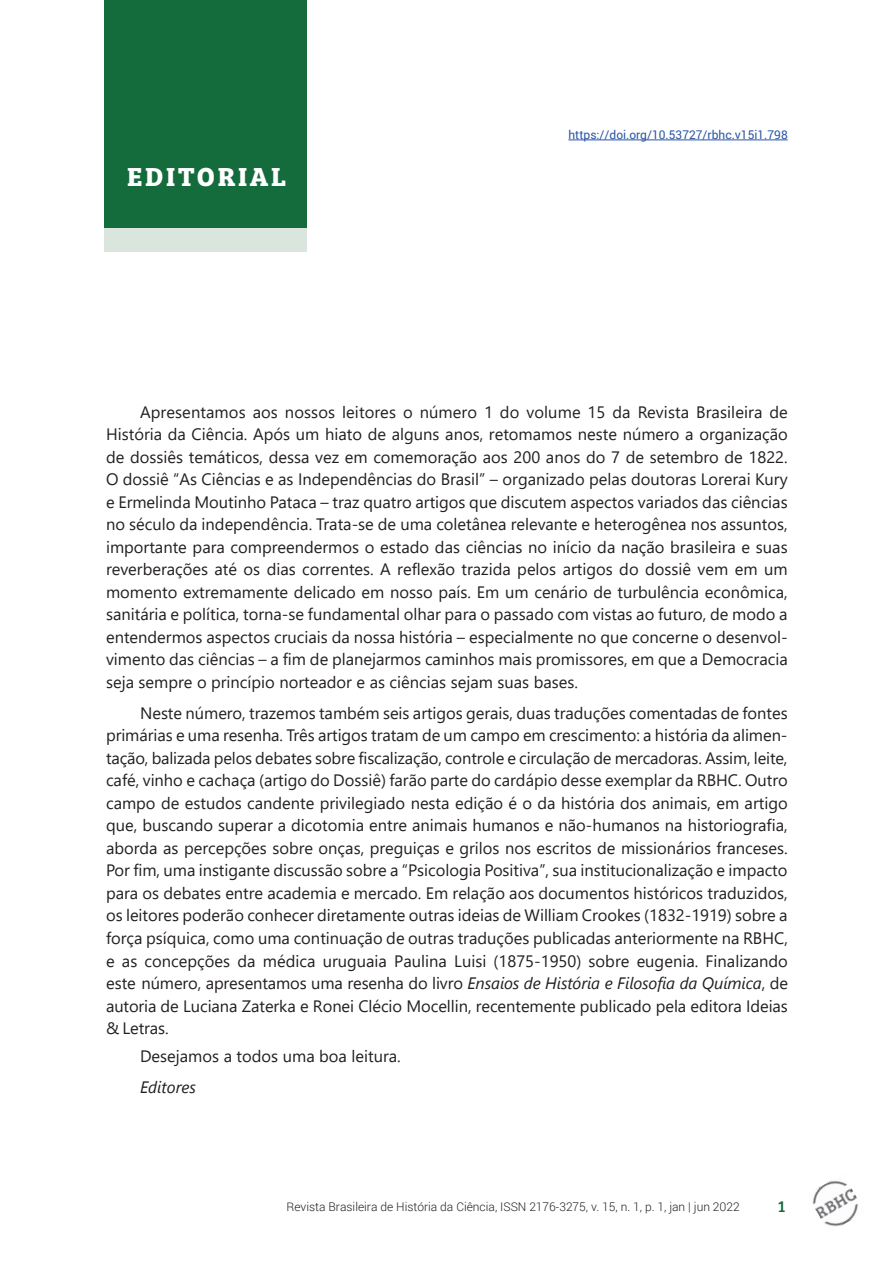
<style>
.page{position:relative;width:893px;height:1263px;background:#fff}
.page>*{position:absolute;margin:0;border:0;box-sizing:border-box;transform-origin:0 0}
.t1{font:700 27px "Bree Serif";letter-spacing:.1em;color:#fff}
.t2{font:16.5px/22.5px "Segoe UI";color:#231f20;text-align:justify}
.t3{font:italic 16.5px "Segoe UI";color:#231f20}
.t4{font:16.5px "Bree Serif";color:#146c3d}
.t5{font:300 12px "Roboto";color:#231f20}
.t6{font:12px "Roboto";color:#2b56a5}
.s1{font-style:italic}
</style>
<div class="page">
<img style="left:812px;top:1180px;width:46px;height:47px">
<hr style="left:568px;top:140px;width:220px;height:1px;background:#2b56a5">
<div style="left:105px;top:48px;width:202px;height:204px;background:#dae5dd"></div>
<div style="left:104px;top:0;width:203px;height:228px;background:#146c3d"></div>
<h1 class="t1" style="left:127px;top:156px;width:161px">EDITORIAL</h1>
<p class="t6" style="left:568px;top:126px;width:221px">https://doi.org/10.53727/rbhc.v15i1.798</p>
<p class="t2" style="left:106px;top:399px;width:683px;text-indent:34px">Apresentamos aos nossos leitores o número 1 do volume 15 da Revista Brasileira de História da Ciência. Após um hiato de alguns anos, retomamos neste número a organização de dossiês temáticos, dessa vez em comemoração aos 200 anos do 7 de setembro de 1822.<br>O dossiê “As Ciências e as Independências do Brasil” – organizado pelas doutoras Lorerai Kury e Ermelinda Moutinho Pataca – traz quatro artigos que discutem aspectos variados das ciências no século da independência. Trata-se de uma coletânea relevante e heterogênea nos assuntos, importante para compreendermos o estado das ciências no início da nação brasileira e suas reverberações até os dias correntes. A reflexão trazida pelos artigos do dossiê vem em um momento extremamente delicado em nosso país. Em um cenário de turbulência econômica, sanitária e política, torna-se fundamental olhar para o passado com vistas ao futuro, de modo a entendermos aspectos cruciais da nossa história – especialmente no que concerne o desenvol&shy;vimento das ciências – a fim de planejarmos caminhos mais promissores, em que a Democracia seja sempre o princípio norteador e as ciências sejam suas bases.</p>
<p class="t2" style="left:106px;top:700px;width:683px;text-indent:34px">Neste número, trazemos também seis artigos gerais, duas traduções comentadas de fontes primárias e uma resenha. Três artigos tratam de um campo em crescimento: a história da alimen&shy;tação, balizada pelos debates sobre fiscalização, controle e circulação de mercadoras. Assim, leite, café, vinho e cachaça (artigo do Dossiê) farão parte do cardápio desse exemplar da RBHC. Outro campo de estudos candente privilegiado nesta edição é o da história dos animais, em artigo que, buscando superar a dicotomia entre animais humanos e não-humanos na historiografia, aborda as percepções sobre onças, preguiças e grilos nos escritos de missionários franceses.<br>Por fim, uma instigante discussão sobre a “Psicologia Positiva”, sua institucionalização e impacto para os debates entre academia e mercado. Em relação aos documentos históricos traduzidos, os leitores poderão conhecer diretamente outras ideias de William Crookes (1832-1919) sobre a força psíquica, como uma continuação de outras traduções publicadas anteriormente na RBHC, e as concepções da médica uruguaia Paulina Luisi (1875-1950) sobre eugenia. Finalizando este número, apresentamos uma resenha do livro <span class="s1">Ensaios de História e Filosofia da Química</span>, de autoria de Luciana Zaterka e Ronei Clécio Mocellin, recentemente publicado pela editora Ideias &amp; Letras.</p>
<p class="t2" style="left:140px;top:1043px;width:262px">Desejamos a todos uma boa leitura.</p>
<p class="t3" style="left:140px;top:1071px;width:58px">Editores</p>
<p class="t5" style="left:286px;top:1198px;width:455px">Revista Brasileira de História da Ciência, ISSN 2176-3275, v. 15, n. 1, p. 1, jan | jun 2022</p>
<p class="t4" style="left:778px;top:1194px;width:9px">1</p>
</div>
